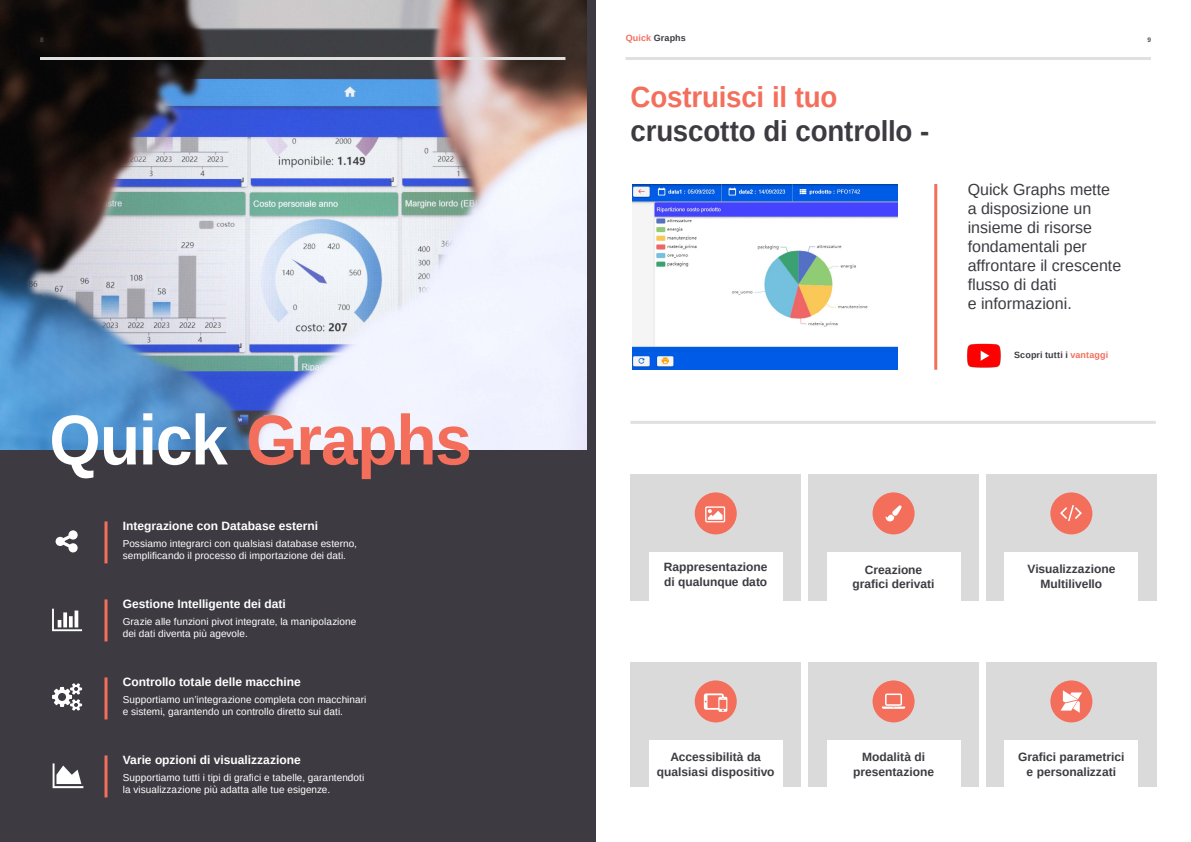
<style>
.page{position:relative;width:1191px;height:842px;background:#fff}
.page>*{position:absolute;margin:0;border:0;box-sizing:border-box;transform-origin:0 0}
.t1{font:700 70.6px "Liberation Sans";letter-spacing:-.02em;color:#f36f5c;scale:.93 1}
.t2{font:700 29.1px "Liberation Sans";letter-spacing:-.01em;color:#3d3b41;scale:.95 1}
.t3{font:700 29.1px "Liberation Sans";letter-spacing:-.01em;color:#f36f5c;scale:.95 1}
.t4{font:16px/19px "Liberation Sans";color:#3d3b41}
.t5{font:700 12px/14.4px "Liberation Sans";color:#3d3b41;text-align:center}
.t6{font:700 12px "Liberation Sans";color:#fff}
.t7{font:10px/12px "Liberation Sans";letter-spacing:.005em;color:#fff}
.t8{font:700 9px "Liberation Sans";letter-spacing:.01em;color:#3d3b41}
.t9{font:700 6.5px "Liberation Sans";color:#4d4d52}
.s1{color:#f36f5c}
.s2{color:#fff}
</style>
<div class="page">
<div style="left:0;top:0;width:596px;height:842px;background:#3d3b41"></div>
<img style="left:0;top:0;width:587px;height:449px">
<div style="left:631px;top:474px;width:169px;height:126px;background:#dadada"></div>
<div style="left:631px;top:662px;width:169px;height:124px;background:#dadada"></div>
<div style="left:808px;top:474px;width:170px;height:126px;background:#dadada"></div>
<div style="left:808px;top:662px;width:170px;height:124px;background:#dadada"></div>
<div style="left:649px;top:552px;width:133px;height:60px;background:#fff"></div>
<div style="left:649px;top:740px;width:133px;height:64px;background:#fff"></div>
<div style="left:827px;top:552px;width:133px;height:48px;background:#fff"></div>
<div style="left:827px;top:740px;width:133px;height:68px;background:#fff"></div>
<div style="left:694px;top:492px;width:42px;height:42px;background:#f36f5c;border-radius:50%"></div>
<div style="left:694px;top:680px;width:42px;height:42px;background:#f36f5c;border-radius:50%"></div>
<div style="left:872px;top:492px;width:42px;height:42px;background:#f36f5c;border-radius:50%"></div>
<div style="left:872px;top:680px;width:42px;height:42px;background:#f36f5c;border-radius:50%"></div>
<div style="left:1050px;top:492px;width:42px;height:42px;background:#f36f5c;border-radius:50%"></div>
<div style="left:1050px;top:680px;width:42px;height:42px;background:#f36f5c;border-radius:50%"></div>
<svg style="left:704px;top:693px;width:23px;height:19px"></svg>
<svg style="left:885px;top:505px;width:16px;height:16px"></svg>
<svg style="left:705px;top:506px;width:20px;height:16px"></svg>
<hr style="left:104px;top:521px;width:3px;height:42px;background:#f36f5c">
<hr style="left:104px;top:599px;width:3px;height:42px;background:#f36f5c">
<hr style="left:104px;top:677px;width:3px;height:42px;background:#f36f5c">
<hr style="left:104px;top:755px;width:3px;height:42px;background:#f36f5c">
<svg style="left:52px;top:609px;width:30px;height:22px"></svg>
<svg style="left:52px;top:683px;width:30px;height:28px"></svg>
<svg style="left:53px;top:763px;width:30px;height:25px"></svg>
<svg style="left:56px;top:530px;width:22px;height:22px"></svg>
<svg style="left:882px;top:693px;width:23px;height:16px"></svg>
<svg style="left:1060px;top:505px;width:21px;height:16px"></svg>
<svg style="left:1060px;top:690px;width:22px;height:23px"></svg>
<img style="left:633px;top:184px;width:264px;height:185px">
<hr style="left:934px;top:184px;width:3px;height:186px;background:#f36f5c">
<hr style="left:630px;top:421px;width:525px;height:3px;background:#e0e0df">
<hr style="left:40px;top:57px;width:525px;height:3px;background:#e0e0df">
<hr style="left:625px;top:57px;width:526px;height:3px;background:#e0e0df">
<img style="left:967px;top:343px;width:34px;height:25px">
<p class="t8" style="left:626px;top:32px;width:62px"><span class="s1">Quick</span> Graphs</p>
<p class="t9" style="left:40px;top:35px;width:5px">8</p>
<p class="t9" style="left:1147px;top:35px;width:5px">9</p>
<h1 class="t1" style="left:49px;top:391px;width:456px"><span class="s2">Quick</span> Graphs</h1>
<p class="t6" style="left:123px;top:518px;width:197px">Integrazione con Database esterni</p>
<p class="t7" style="left:123px;top:537px;width:236px">Possiamo integrarci con qualsiasi database esterno, semplificando il processo di importazione dei dati.</p>
<p class="t6" style="left:123px;top:596px;width:165px">Gestione Intelligente dei dati</p>
<p class="t7" style="left:123px;top:615px;width:235px">Grazie alle funzioni pivot integrate, la manipolazione dei dati diventa più agevole.</p>
<p class="t6" style="left:123px;top:674px;width:179px">Controllo totale delle macchine</p>
<p class="t7" style="left:123px;top:693px;width:245px">Supportiamo un’integrazione completa con macchinari e sistemi, garantendo un controllo diretto sui dati.</p>
<p class="t6" style="left:123px;top:752px;width:179px">Varie opzioni di visualizzazione</p>
<p class="t7" style="left:123px;top:771px;width:243px">Supportiamo tutti i tipi di grafici e tabelle, garantendoti la visualizzazione più adatta alle tue esigenze.</p>
<h2 class="t3" style="left:630px;top:77px;width:219px">Costruisci il tuo</h2>
<h2 class="t2" style="left:630px;top:111px;width:316px">cruscotto di controllo -</h2>
<h3 class="t4" style="left:967px;top:180px;width:155px">Quick Graphs mette a disposizione un insieme di risorse fondamentali per affrontare il crescente flusso di dati<br>e informazioni.</h3>
<p class="t8" style="left:1014px;top:349px;width:96px">Scopri tutti i <span class="s1">vantaggi</span></p>
<p class="t5" style="left:664px;top:560px;width:105px;text-align:left">Rappresentazione di qualunque dato</p>
<p class="t5" style="left:657px;top:750px;width:119px">Accessibilità da qualsiasi dispositivo</p>
<p class="t5" style="left:852px;top:562px;width:83px">Creazione grafici derivati</p>
<p class="t5" style="left:853px;top:750px;width:82px">Modalità di presentazione</p>
<p class="t5" style="left:1027px;top:562px;width:90px">Visualizzazione<br>Multilivello</p>
<p class="t5" style="left:1018px;top:750px;width:108px">Grafici parametrici e personalizzati</p>
</div>
